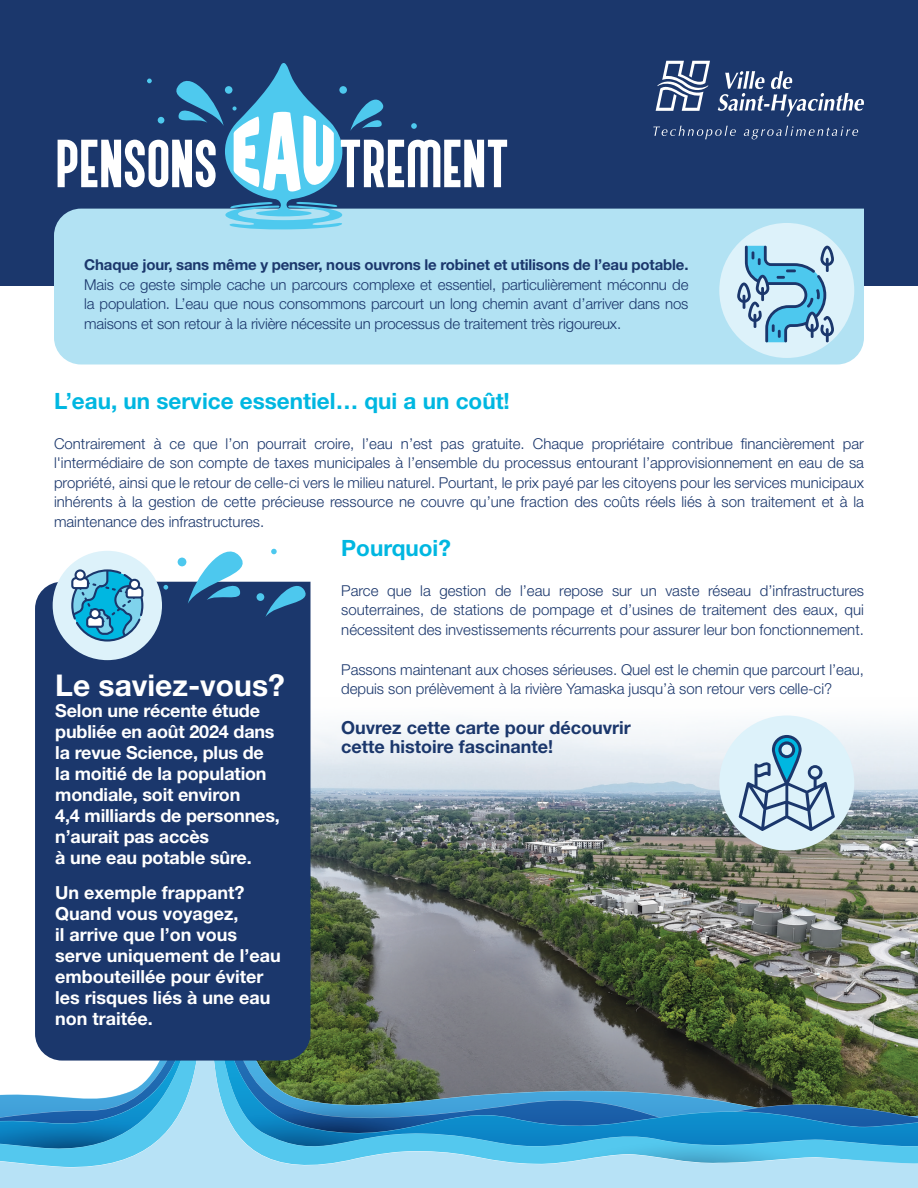
<style>
.page{position:relative;width:918px;height:1188px;background:#fff}
.page>*{position:absolute;margin:0;border:0;box-sizing:border-box;transform-origin:0 0}
.t1{font:700 30px "Helvetica Neue LT Std";color:#fff}
.t2{font:700 22.5px "Helvetica Neue LT Std";color:#00b7e1}
.t3{font:700 18px/21px "Helvetica Neue LT Std";letter-spacing:-.01em;color:#fff}
.t4{font:700 18px/19.5px "Helvetica Neue LT Std";color:#1b376c}
.t5{font:300 15px/19.5px "Helvetica Neue LT Std";color:#1b376c;text-align:justify}
.s1{font-weight:700}
</style>
<div class="page">
<img style="left:310px;top:698px;width:608px;height:347px">
<div style="left:0;top:0;width:918px;height:286px;background:#1b376c"></div>
<div style="left:54px;top:209px;width:810px;height:156px;background:#b2e2f3"></div>
<svg style="left:0;top:1045px;width:918px;height:143px;background:#659fb6"></svg>
<div style="left:35px;top:582px;width:275px;height:479px;background:#1b376c"></div>
<div style="left:719px;top:716px;width:135px;height:134px;background:#ddf2fa;border-radius:50%"></div>
<svg style="left:739px;top:735px;width:96px;height:96px"></svg>
<svg style="left:718px;top:71px;width:146px;height:46px"></svg>
<svg style="left:656px;top:61px;width:54px;height:50px"></svg>
<svg style="left:653px;top:126px;width:83px;height:13px"></svg>
<svg style="left:744px;top:126px;width:114px;height:13px"></svg>
<svg style="left:188px;top:551px;width:69px;height:53px"></svg>
<svg style="left:265px;top:581px;width:45px;height:36px;background:#2d6393"></svg>
<svg style="left:163px;top:585px;width:5px;height:5px"></svg>
<div style="left:178px;top:558px;width:8px;height:8px;background:#4dc8ee;border-radius:50%"></div>
<svg style="left:271px;top:549px;width:6px;height:5px"></svg>
<div style="left:257px;top:593px;width:7px;height:8px;background:#4dc8ee;border-radius:50%"></div>
<div style="left:719px;top:223px;width:135px;height:135px;background:#ddf2fa;border-radius:50%"></div>
<svg style="left:737px;top:245px;width:97px;height:98px"></svg>
<svg style="left:58px;top:63px;width:449px;height:166px"></svg>
<div style="left:53px;top:551px;width:109px;height:109px;background:#ddf2fa;border-radius:50%"></div>
<svg style="left:71px;top:569px;width:72px;height:73px"></svg>
<p class="t5" style="left:84px;top:255px;width:606px"><span class="s1">Chaque jour, sans même y penser, nous ouvrons le robinet et utilisons de l’eau potable.<br></span>Mais ce geste simple cache un parcours complexe et essentiel, particulièrement méconnu de la population. L’eau que nous consommons parcourt un long chemin avant d’arriver dans nos maisons et son retour à la rivière nécessite un processus de traitement très rigoureux.</p>
<p class="t2" style="left:54px;top:387px;width:457px">L’eau, un service essentiel… qui a un coût!</p>
<p class="t5" style="left:54px;top:434px;width:812px">Contrairement à ce que l’on pourrait croire, l’eau n’est pas gratuite. Chaque propriétaire contribue financièrement par l'intermédiaire de son compte de taxes municipales à l’ensemble du processus entourant l’approvisionnement en eau de sa propriété, ainsi que le retour de celle-ci vers le milieu naturel. Pourtant, le prix payé par les citoyens pour les services municipaux inhérents à la gestion de cette précieuse ressource ne couvre qu’une fraction des coûts réels liés à son traitement et à la maintenance des infrastructures.</p>
<p class="t1" style="left:55px;top:667px;width:231px">Le saviez-vous?</p>
<p class="t3" style="left:55px;top:700px;width:226px">Selon une récente étude publiée en août 2024 dans la revue Science, plus de la moitié de la population mondiale, soit environ<br>4,4 milliards de personnes, n’aurait pas accès<br>à une eau potable sûre.</p>
<p class="t3" style="left:55px;top:882px;width:227px">Un exemple frappant?<br>Quand vous voyagez,<br>il arrive que l’on vous serve uniquement de l’eau embouteillée pour éviter les risques liés à une eau non traitée.</p>
<p class="t2" style="left:341px;top:534px;width:111px">Pourquoi?</p>
<p class="t5" style="left:341px;top:580px;width:524px">Parce que la gestion de l’eau repose sur un vaste réseau d’infrastructures souterraines, de stations de pompage et d’usines de traitement des eaux, qui nécessitent des investissements récurrents pour assurer leur bon fonctionnement.</p>
<p class="t5" style="left:341px;top:659px;width:524px">Passons maintenant aux choses sérieuses. Quel est le chemin que parcourt l’eau, depuis son prélèvement à la rivière Yamaska jusqu’à son retour vers celle-ci?</p>
<p class="t4" style="left:341px;top:717px;width:291px">Ouvrez cette carte pour découvrir cette histoire fascinante!</p>
</div>
